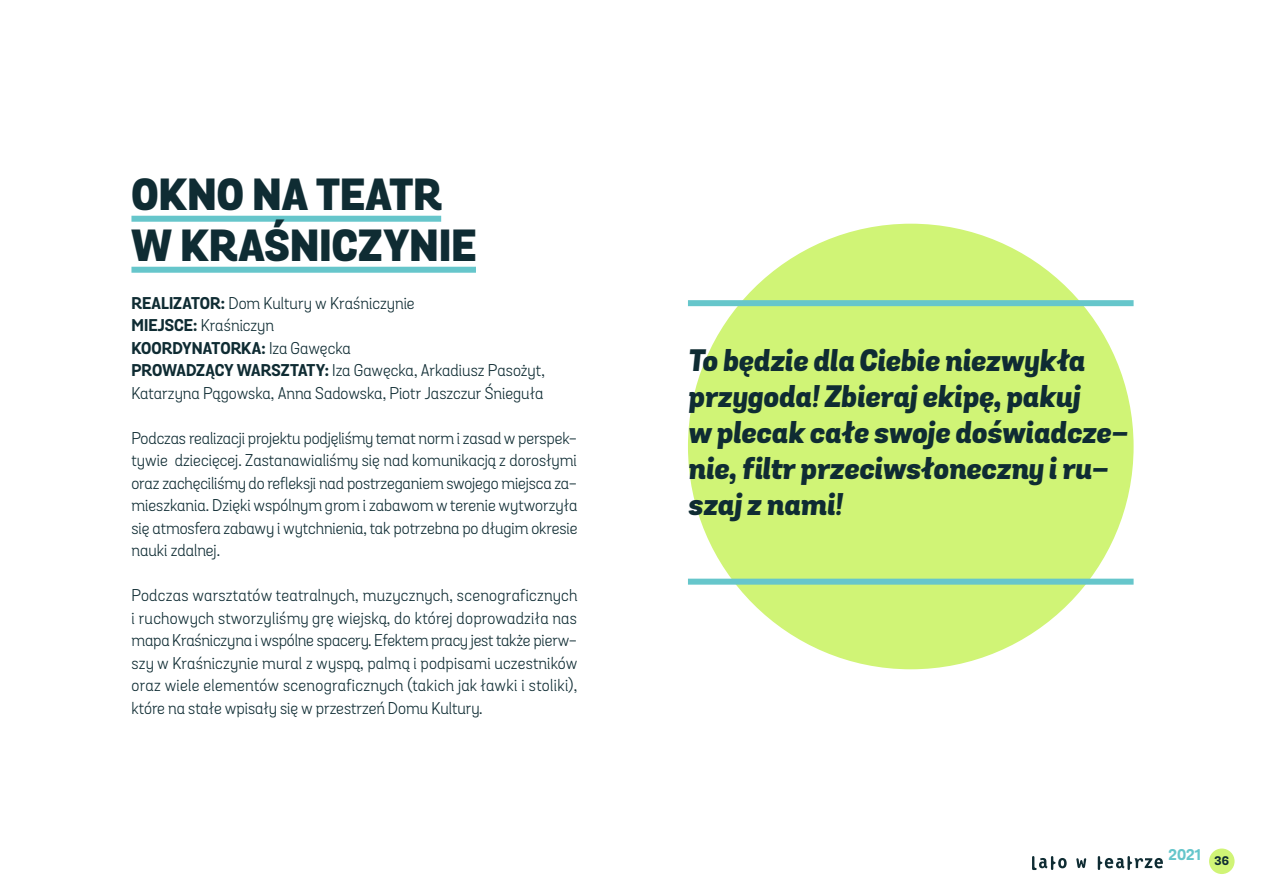
<style>
.page{position:relative;width:1263px;height:893px;background:#fff}
.page>*{position:absolute;margin:0;border:0;box-sizing:border-box;transform-origin:0 0}
.TYTUL_SPEKTAKLU{font:800 43.5px "Grota Sans Alt";letter-spacing:.005em;color:#0f2c33}
.CYTATY{font:italic 800 30px/36px "Grota Sans";color:#0f2c33}
.tekst{font:16.5px/22.5px "Grota Sans Alt";color:#0f2c33;text-align:justify}
.tekst_chorągiewka{font:16.5px/22.5px "Grota Sans Alt";color:#0f2c33}
.tekst_chorągiewka-2{font:700 16.5px "Grota Sans Alt";letter-spacing:.005em;color:#0f2c33}
.tekst-2{font:700 15px "Grota Sans Alt";color:#66c6cb}
.tekst-3{font:700 12px "Grota Sans Alt";color:#0f2c33}
.s1{font-weight:700}
.s2{font-weight:400}
</style>
<div class="page">
<div style="left:688px;top:224px;width:445px;height:445px;background:#d0f476;border-radius:50%"></div>
<div style="left:688px;top:579px;width:445px;height:6px;background:#66c6cb"></div>
<div style="left:688px;top:300px;width:445px;height:6px;background:#66c6cb"></div>
<svg style="left:1032px;top:856px;width:35px;height:14px"></svg>
<svg style="left:1098px;top:856px;width:65px;height:14px"></svg>
<svg style="left:1076px;top:858px;width:10px;height:10px"></svg>
<div style="left:1209px;top:848px;width:25px;height:26px;background:#d0f476;border-radius:50%"></div>
<div style="left:131px;top:216px;width:310px;height:6px;background:#66c6cb"></div>
<div style="left:131px;top:267px;width:345px;height:6px;background:#66c6cb"></div>
<p class="TYTUL_SPEKTAKLU" style="left:131px;top:167px;width:312px">OKNO NA TEATR</p>
<p class="TYTUL_SPEKTAKLU" style="left:131px;top:218px;width:346px">W KRAŚNICZYNIE</p>
<p class="tekst_chorągiewka" style="left:131px;top:292px;width:285px"><span class="s1">REALIZATOR:</span> Dom Kultury w Kraśniczynie</p>
<p class="tekst_chorągiewka" style="left:131px;top:314px;width:144px"><span class="s1">MIEJSCE:</span> Kraśniczyn</p>
<p class="tekst_chorągiewka-2" style="left:131px;top:338px;width:221px">KOORDYNATORKA: <span class="s2">Iza Gawęcka</span></p>
<p class="tekst_chorągiewka" style="left:131px;top:359px;width:415px"><span class="s1">PROWADZĄCY WARSZTATY:</span> Iza Gawęcka, Arkadiusz Pasożyt,<br>Katarzyna Pągowska, Anna Sadowska, Piotr Jaszczur Śnieguła</p>
<p class="tekst" style="left:131px;top:427px;width:447px">Podczas realizacji projektu podjęliśmy temat norm i zasad w perspek&shy;tywie dziecięcej. Zastanawialiśmy się nad komunikacją z dorosłymi oraz zachęciliśmy do refleksji nad postrzeganiem swojego miejsca za&shy;mieszkania. Dzięki wspólnym grom i zabawom w terenie wytworzyła się atmosfera zabawy i wytchnienia, tak potrzebna po długim okresie nauki zdalnej.</p>
<p class="tekst" style="left:131px;top:584px;width:448px">Podczas warsztatów teatralnych, muzycznych, scenograficznych i ruchowych stworzyliśmy grę wiejską, do której doprowadziła nas mapa Kraśniczyna i wspólne spacery. Efektem pracy jest także pierw&shy;szy w Kraśniczynie mural z wyspą, palmą i podpisami uczestników oraz wiele elementów scenograficznych (takich jak ławki i stoliki), które na stałe wpisały się w przestrzeń Domu Kultury.</p>
<p class="CYTATY" style="left:688px;top:345px;width:441px">To będzie dla Ciebie niezwykła przygoda! Zbieraj ekipę, pakuj<br>w plecak całe swoje doświadcze&shy;nie, filtr przeciwsłoneczny i ru&shy;szaj z nami!</p>
<p class="tekst-2" style="left:1168px;top:845px;width:34px">2021</p>
<p class="tekst-3" style="left:1214px;top:853px;width:16px">36</p>
</div>
